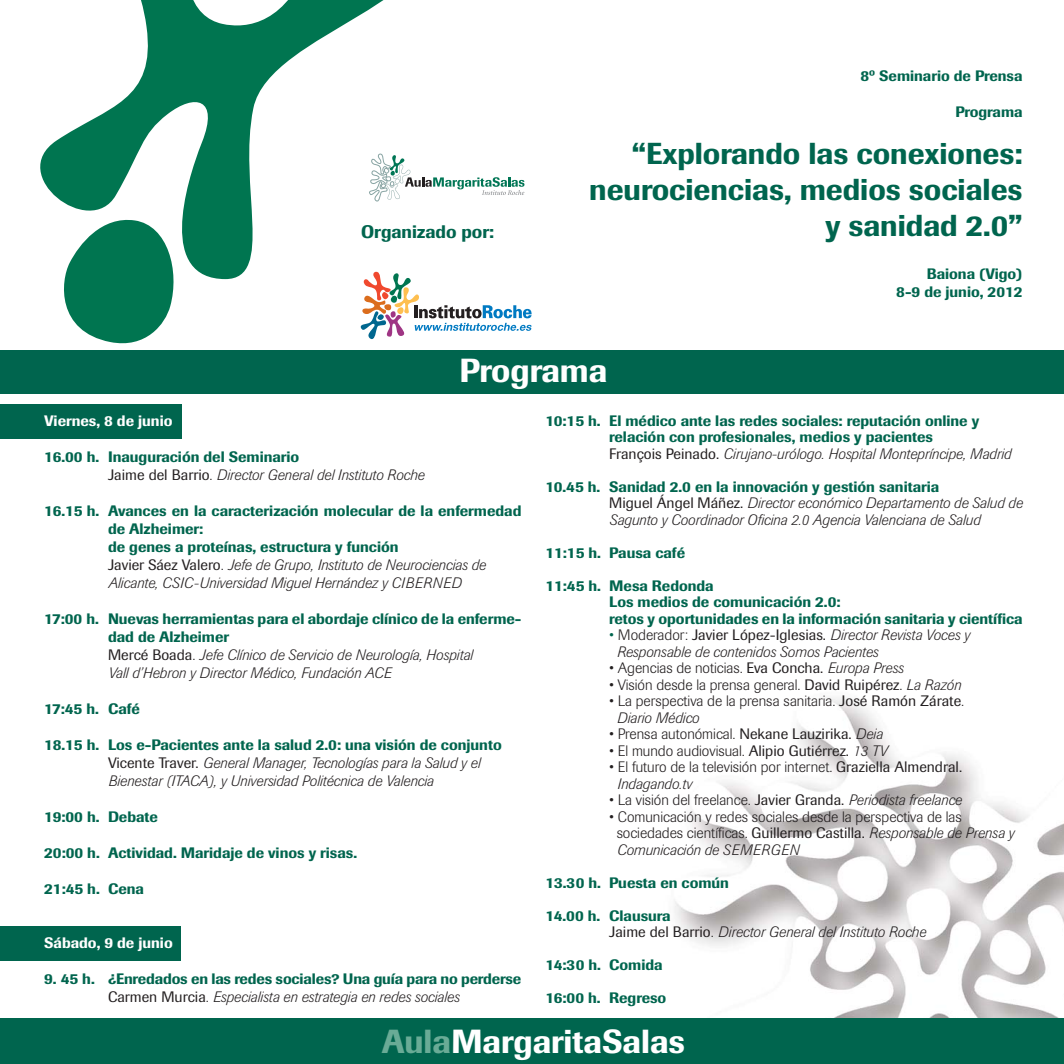
<style>
.page{position:relative;width:1064px;height:1064px;background:#fff}
.page>*{position:absolute;margin:0;border:0;box-sizing:border-box;transform-origin:0 0}
.t1{font:500 33px "Imago";color:#fff}
.t2{font:500 30px/36px "Imago";color:#00654e;text-align:right}
.t3{font:500 18px "Imago";color:#00654e}
.t4{font:500 15px/18px "Imago";color:#00654e}
.t5{font:italic 300 15px/18px "Imago";color:#231f20}
.t6{font:300 15px/16.5px "Imago";color:#231f20}
.t7{font:500 15px "Imago";color:#fff}
.s1{font-weight:400;color:#231f20}
.s2{font-weight:300;font-style:italic;color:#231f20}
.s3{font-weight:500;font-style:normal;color:#00654e}
.s4{font-weight:400;font-style:normal}
.s5{font-style:normal;color:#00654e}
.s6{font-style:normal}
.s7{font-weight:400}
.s8{font-style:italic}
.s9{color:#69ab96}
.s10{font-weight:300;color:#231f20}
</style>
<div class="page">
<img style="left:674px;top:697px;width:390px;height:321px">
<div style="left:0;top:404px;width:182px;height:34px;background:#00654e"></div>
<div style="left:0;top:927px;width:181px;height:34px;background:#00654e"></div>
<div style="left:0;top:1018px;width:1064px;height:46px;background:#00654e"></div>
<div style="left:0;top:350px;width:1064px;height:43px;background:#00654e"></div>
<svg style="left:40px;top:0;width:344px;height:279px"></svg>
<svg style="left:56px;top:216px;width:124px;height:127px"></svg>
<svg style="left:361px;top:272px;width:170px;height:67px"></svg>
<svg style="left:367px;top:154px;width:157px;height:50px"></svg>
<p class="t3" style="left:361px;top:226px;width:134px">Organizado por:</p>
<p class="t4" style="left:860px;top:68px;width:163px">8º Seminario de Prensa</p>
<p class="t4" style="left:955px;top:104px;width:69px">Programa</p>
<h2 class="t2" style="left:589px;top:138px;width:435px">“Explorando las conexiones: neurociencias, medios sociales y sanidad 2.0”</h2>
<p class="t4" style="left:896px;top:266px;width:128px;text-align:right">Baiona (Vigo)<br>8-9 de junio, 2012</p>
<h1 class="t1" style="left:459px;top:359px;width:149px">Programa</h1>
<p class="t4" style="left:609px;top:413px;width:403px;line-height:16.5px;text-indent:-64px">10:15 h. El médico ante las redes sociales: reputación online y relación con profesionales, medios y pacientes<br><span class="s1">François Peinado.</span> <span class="s2">Cirujano-urólogo. Hospital Montepríncipe, Madrid</span></p>
<p class="t5" style="left:609px;top:479px;width:415px;line-height:16.5px;text-indent:-64px"><span class="s3">10.45 h. Sanidad 2.0 en la innovación y gestión sanitaria<br></span><span class="s4">Miguel Ángel Máñez.</span> Director económico Departamento de Salud de<br>Sagunto y Coordinador Oficina 2.0 Agencia Valenciana de Salud</p>
<p class="t4" style="left:545px;top:545px;width:141px">11:15 h. Pausa café</p>
<p class="t4" style="left:609px;top:578px;width:415px;line-height:16.5px;text-indent:-64px">11:45 h. Mesa Redonda<br>Los medios de comunicación 2.0:<br>retos y oportunidades en la información sanitaria y científica</p>
<p class="t5" style="left:616px;top:628px;width:354px;line-height:16.5px;text-indent:-7px"><span class="s5">•</span> <span class="s6">Moderador:</span> <span class="s4">Javier López-Iglesias.</span> Director Revista Voces y<br>Responsable de contenidos Somos Pacientes</p>
<p class="t6" style="left:609px;top:661px;width:296px">• Agencias de noticias. <span class="s7">Eva Concha.</span> <span class="s8">Europa Press</span></p>
<p class="t6" style="left:609px;top:677px;width:353px">• Visión desde la prensa general. <span class="s7">David Ruipérez</span>. <span class="s8">La Razón</span></p>
<p class="t6" style="left:616px;top:694px;width:349px;text-indent:-8px">• La perspectiva de la prensa sanitaria. <span class="s7">José Ramón Zárate</span>.<br><span class="s8">Diario Médico</span></p>
<p class="t6" style="left:609px;top:727px;width:275px">• Prensa autonómical. <span class="s7">Nekane Lauzirika.</span> <span class="s8">Deia</span></p>
<p class="t6" style="left:609px;top:743px;width:279px">• El mundo audiovisual. <span class="s7">Alipio Gutiérrez.</span> <span class="s8">13 TV</span></p>
<p class="t6" style="left:617px;top:760px;width:346px;text-indent:-8px">• El futuro de la televisión por internet. <span class="s7">Graziella Almendral.<br></span><span class="s8">Indagando.tv</span></p>
<p class="t6" style="left:609px;top:793px;width:354px">• La visión del freelance. <span class="s7">Javier Granda.</span> <span class="s8">Periodista freelance</span></p>
<p class="t6" style="left:616px;top:809px;width:399px;text-indent:-7px">• Comunicación y redes sociales desde la perspectiva de las sociedades científicas. <span class="s7">Guillermo Castilla.</span> <span class="s8">Responsable de Prensa y<br>Comunicación de SEMERGEN</span></p>
<p class="t4" style="left:545px;top:875px;width:185px">13.30 h. Puesta en común</p>
<p class="t5" style="left:609px;top:908px;width:318px;line-height:16.5px;text-indent:-64px"><span class="s3">14.00 h. Clausura<br></span><span class="s4">Jaime del Barrio</span><span class="s6">.</span> Director General del Instituto Roche</p>
<p class="t4" style="left:545px;top:957px;width:119px">14:30 h. Comida</p>
<p class="t4" style="left:545px;top:990px;width:122px">16:00 h. Regreso</p>
<h1 class="t1" style="left:382px;top:1030px;width:305px"><span class="s9">Aula</span>MargaritaSalas</h1>
<p class="t7" style="left:44px;top:415px;width:130px">Viernes, 8 de junio</p>
<p class="t5" style="left:108px;top:449px;width:318px;text-indent:-64px"><span class="s3">16.00 h. Inauguración del Seminario<br></span><span class="s4">Jaime del Barrio</span><span class="s6">.</span> Director General del Instituto Roche</p>
<p class="t4" style="left:108px;top:503px;width:415px;text-indent:-64px">16.15 h. Avances en la caracterización molecular de la enfermedad de Alzheimer:<br>de genes a proteínas, estructura y función<br><span class="s1">Javier Sáez Valero</span><span class="s10">.</span> <span class="s2">Jefe de Grupo, Instituto de Neurociencias de Alicante, CSIC-Universidad Miguel Hernández y CIBERNED</span></p>
<p class="t5" style="left:108px;top:611px;width:415px;text-indent:-64px"><span class="s3">17:00 h. Nuevas herramientas para el abordaje clínico de la enferme&shy;dad de Alzheimer<br></span><span class="s4">Mercé Boada</span><span class="s6">.</span> Jefe Clínico de Servicio de Neurología, Hospital<br>Vall d’Hebron y Director Médico, Fundación ACE</p>
<p class="t4" style="left:44px;top:701px;width:97px">17:45 h. Café</p>
<p class="t5" style="left:108px;top:737px;width:395px;text-indent:-64px"><span class="s3">18.15 h. Los e-Pacientes ante la salud 2.0: una visión de conjunto<br></span><span class="s4">Vicente Traver.</span> General Manager, Tecnologías para la Salud y el<br>Bienestar (ITACA), y Universidad Politécnica de Valencia</p>
<p class="t4" style="left:44px;top:809px;width:115px">19:00 h. Debate</p>
<p class="t4" style="left:44px;top:845px;width:314px">20:00 h. Actividad. Maridaje de vinos y risas.</p>
<p class="t4" style="left:44px;top:881px;width:101px">21:45 h. Cena</p>
<p class="t7" style="left:44px;top:937px;width:130px">Sábado, 9 de junio</p>
<p class="t4" style="left:44px;top:971px;width:478px;text-align:center">9. 45 h. ¿Enredados en las redes sociales? Una guía para no perderse<br><span class="s1">Carmen Murcia</span><span class="s10">.</span> <span class="s2">Especialista en estrategia en redes sociales</span></p>
</div>
